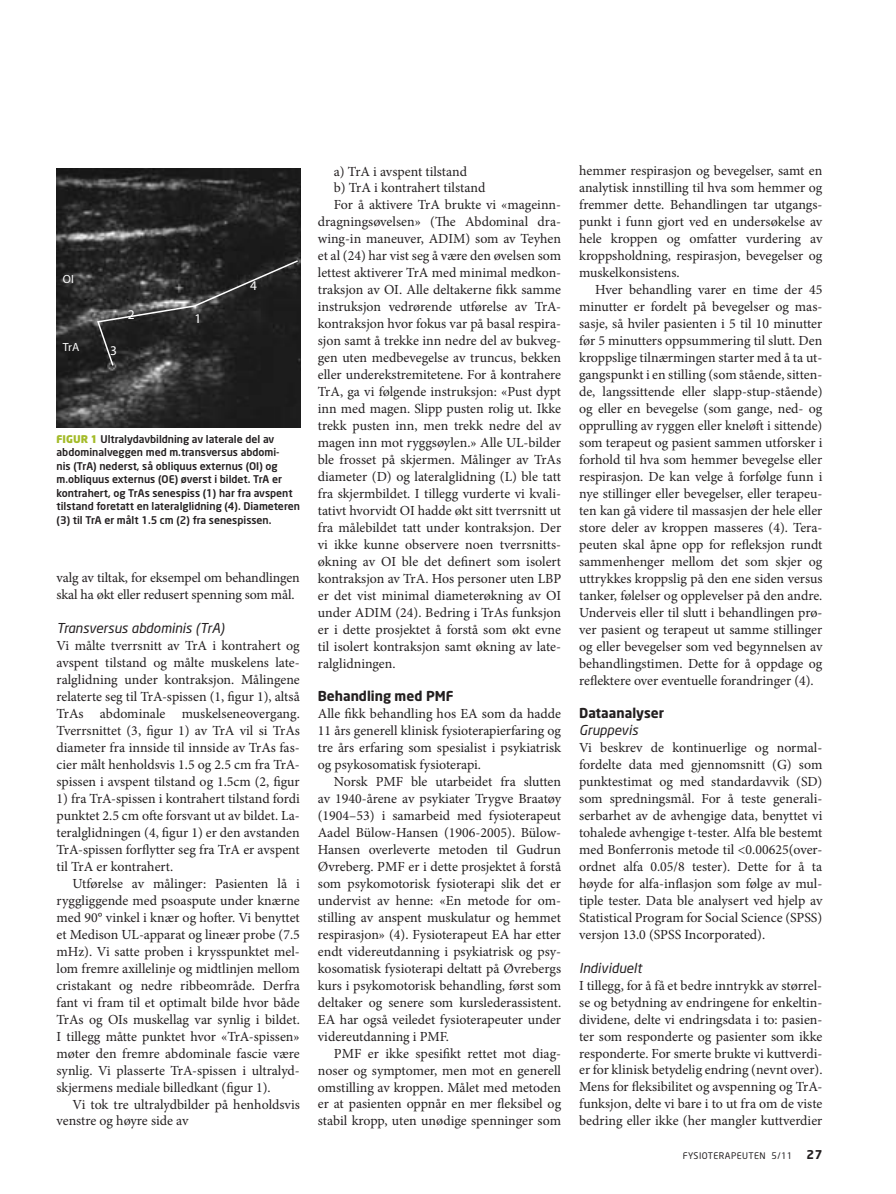
<style>
.page{position:relative;width:896px;height:1194px;background:#fff}
.page>*{position:absolute;margin:0;border:0;box-sizing:border-box;transform-origin:0 0}
.t1{font:13.8px/17px "Minion Pro";color:#231f20;text-align:justify}
.t2{font:italic 13.5px "Neo Sans";color:#231f20}
.t3{font:700 13.5px "Neo Sans";color:#231f20}
.t4{font:13.35px "Myriad Pro";color:#fff}
.t5{font:11.85px "Myriad Pro";color:#fff}
.t6{font:500 10.5px/13.5px "Neo Sans";color:#231f20}
.t7{font:9px "Neo Sans";letter-spacing:.05em;color:#231f20}
.s1{font-weight:900;color:#a4bb29}
.s2{font-weight:700;font-size:12px}
</style>
<div class="page">
<img style="left:57px;top:168px;width:243px;height:259px">
<svg style="left:96px;top:259px;width:203px;height:108px;background:#2d2d2d"></svg>
<p class="t5" style="left:63px;top:271px;width:13px">OI</p>
<p class="t5" style="left:63px;top:339px;width:18px">TrA</p>
<p class="t4" style="left:110px;top:342px;width:8px">3</p>
<p class="t4" style="left:128px;top:306px;width:8px">2</p>
<p class="t4" style="left:194px;top:310px;width:8px">1</p>
<p class="t4" style="left:250px;top:278px;width:8px">4</p>
<p class="t6" style="left:57px;top:433px;width:245px"><span class="s1">FIGUR 1</span> Ultralydavbildning av laterale del av abdominalveggen med m.transversus abdomi-<br>nis (TrA) nederst, så obliquus externus (OI) og m.obliquus externus (OE) øverst i bildet. TrA er kontrahert, og TrAs senespiss (1) har fra avspent tilstand foretatt en lateralglidning (4). Diameteren (3) til TrA er målt 1.5 cm (2) fra senespissen.</p>
<p class="t1" style="left:57px;top:570px;width:245px">valg av tiltak, for eksempel om behandlingen skal ha økt eller redusert spenning som mål.</p>
<p class="t2" style="left:57px;top:623px;width:169px">Transversus abdominis (TrA)</p>
<p class="t1" style="left:57px;top:638px;width:245px">Vi målte tverrsnitt av TrA i kontrahert og avspent tilstand og målte muskelens late&shy;ralglidning under kontraksjon. Målingene relaterte seg til TrA-spissen (1, figur 1), altså TrAs abdominale muskelseneovergang.<br>Tverrsnittet (3, figur 1) av TrA vil si TrAs diameter fra innside til innside av TrAs fas&shy;cier målt henholdsvis 1.5 og 2.5 cm fra TrA&shy;spissen i avspent tilstand og 1.5cm (2, figur</p>
<p class="t1" style="left:57px;top:791px;width:245px">1) fra TrA-spissen i kontrahert tilstand fordi punktet 2.5 cm ofte forsvant ut av bildet. La&shy;teralglidningen (4, figur 1) er den avstanden TrA-spissen forflytter seg fra TrA er avspent til TrA er kontrahert.</p>
<p class="t1" style="left:57px;top:876px;width:245px;text-indent:16px">Utførelse av målinger: Pasienten lå i ryggliggende med psoaspute under knærne med 90° vinkel i knær og hofter. Vi benyttet et Medison UL-apparat og lineær probe (7.5 mHz). Vi satte proben i krysspunktet mel&shy;lom fremre axillelinje og midtlinjen mellom cristakant og nedre ribbeområde. Derfra fant vi fram til et optimalt bilde hvor både TrAs og OIs muskellag var synlig i bildet.<br>I tillegg måtte punktet hvor «TrA-spissen» møter den fremre abdominale fascie være synlig. Vi plasserte TrA-spissen i ultralyd&shy;skjermens mediale billedkant (figur 1).</p>
<p class="t1" style="left:57px;top:1096px;width:245px;text-indent:16px">Vi tok tre ultralydbilder på henholdsvis venstre og høyre side av</p>
<p class="t1" style="left:334px;top:164px;width:135px">a) TrA i avspent tilstand</p>
<p class="t1" style="left:334px;top:181px;width:153px">b) TrA i kontrahert tilstand</p>
<p class="t1" style="left:334px;top:198px;width:229px">For å aktivere TrA brukte vi «mageinn-</p>
<p class="t1" style="left:318px;top:215px;width:245px">dragningsøvelsen» (The Abdominal dra-</p>
<p class="t1" style="left:318px;top:232px;width:245px">wing-in maneuver, ADIM) som av Teyhen</p>
<p class="t1" style="left:318px;top:249px;width:245px">et al (24) har vist seg å være den øvelsen som</p>
<p class="t1" style="left:318px;top:265px;width:245px">lettest aktiverer TrA med minimal medkon-</p>
<p class="t1" style="left:318px;top:282px;width:245px">traksjon av OI. Alle deltakerne fikk samme</p>
<p class="t1" style="left:318px;top:299px;width:245px">instruksjon vedrørende utførelse av TrA-</p>
<p class="t1" style="left:318px;top:316px;width:245px">kontraksjon hvor fokus var på basal respira-</p>
<p class="t1" style="left:318px;top:333px;width:245px">sjon samt å trekke inn nedre del av bukveg-</p>
<p class="t1" style="left:318px;top:350px;width:245px">gen uten medbevegelse av truncus, bekken</p>
<p class="t1" style="left:318px;top:367px;width:245px">eller underekstremitetene. For å kontrahere</p>
<p class="t1" style="left:318px;top:384px;width:245px">TrA, ga vi følgende instruksjon: «Pust dypt</p>
<p class="t1" style="left:318px;top:401px;width:245px">inn med magen. Slipp pusten rolig ut. Ikke</p>
<p class="t1" style="left:318px;top:418px;width:245px">trekk pusten inn, men trekk nedre del av</p>
<p class="t1" style="left:318px;top:435px;width:245px">magen inn mot ryggsøylen.» Alle UL-bilder</p>
<p class="t1" style="left:318px;top:452px;width:245px">ble frosset på skjermen. Målinger av TrAs</p>
<p class="t1" style="left:318px;top:469px;width:245px">diameter (D) og lateralglidning (L) ble tatt</p>
<p class="t1" style="left:318px;top:486px;width:245px">fra skjermbildet. I tillegg vurderte vi kvali-</p>
<p class="t1" style="left:318px;top:503px;width:245px">tativt hvorvidt OI hadde økt sitt tverrsnitt ut</p>
<p class="t1" style="left:318px;top:520px;width:245px">fra målebildet tatt under kontraksjon. Der</p>
<p class="t1" style="left:318px;top:537px;width:245px">vi ikke kunne observere noen tverrsnitts-</p>
<p class="t1" style="left:318px;top:554px;width:245px">økning av OI ble det definert som isolert</p>
<p class="t1" style="left:318px;top:571px;width:245px">kontraksjon av TrA. Hos personer uten LBP</p>
<p class="t1" style="left:318px;top:588px;width:245px">er det vist minimal diameterøkning av OI</p>
<p class="t1" style="left:318px;top:605px;width:245px">under ADIM (24). Bedring i TrAs funksjon</p>
<p class="t1" style="left:318px;top:622px;width:245px">er i dette prosjektet å forstå som økt evne</p>
<p class="t1" style="left:318px;top:638px;width:245px">til isolert kontraksjon samt økning av late-</p>
<p class="t1" style="left:318px;top:655px;width:79px">ralglidningen.</p>
<p class="t3" style="left:318px;top:690px;width:137px">Behandling med PMF</p>
<p class="t1" style="left:318px;top:706px;width:245px">Alle fikk behandling hos EA som da hadde 11 års generell klinisk fysioterapierfaring og tre års erfaring som spesialist i psykiatrisk og psykosomatisk fysioterapi.</p>
<p class="t1" style="left:318px;top:774px;width:245px;text-indent:16px">Norsk PMF ble utarbeidet fra slutten av 1940-årene av psykiater Trygve Braatøy (1904–53) i samarbeid med fysioterapeut Aadel Bülow-Hansen (1906-2005). Bülow-Hansen overleverte metoden til Gudrun Øvreberg. PMF er i dette prosjektet å forstå som psykomotorisk fysioterapi slik det er undervist av henne: «En metode for om&shy;stilling av anspent muskulatur og hemmet respirasjon» (4). Fysioterapeut EA har etter endt videreutdanning i psykiatrisk og psy&shy;kosomatisk fysioterapi deltatt på Øvrebergs kurs i psykomotorisk behandling, først som deltaker og senere som kurslederassistent.<br>EA har også veiledet fysioterapeuter under videreutdanning i PMF.</p>
<p class="t1" style="left:318px;top:1045px;width:245px;text-indent:16px">PMF er ikke spesifikt rettet mot diag&shy;noser og symptomer, men mot en generell omstilling av kroppen. Målet med metoden er at pasienten oppnår en mer fleksibel og stabil kropp, uten unødige spenninger som</p>
<p class="t1" style="left:579px;top:164px;width:245px">hemmer respirasjon og bevegelser, samt en analytisk innstilling til hva som hemmer og fremmer dette. Behandlingen tar utgangs&shy;punkt i funn gjort ved en undersøkelse av hele kroppen og omfatter vurdering av kroppsholdning, respirasjon, bevegelser og muskelkonsistens.</p>
<p class="t1" style="left:579px;top:282px;width:245px;text-indent:16px">Hver behandling varer en time der 45 minutter er fordelt på bevegelser og mas&shy;sasje, så hviler pasienten i 5 til 10 minutter før 5 minutters oppsummering til slutt. Den kroppslige tilnærmingen starter med å ta ut&shy;gangspunkt i en stilling (som stående, sitten&shy;de, langssittende eller slapp-stup-stående) og eller en bevegelse (som gange, ned- og opprulling av ryggen eller kneløft i sittende) som terapeut og pasient sammen utforsker i forhold til hva som hemmer bevegelse eller respirasjon. De kan velge å forfølge funn i nye stillinger eller bevegelser, eller terapeu&shy;ten kan gå videre til massasjen der hele eller store deler av kroppen masseres (4). Tera&shy;peuten skal åpne opp for refleksjon rundt sammenhenger mellom det som skjer og uttrykkes kroppslig på den ene siden versus tanker, følelser og opplevelser på den andre.<br>Underveis eller til slutt i behandlingen prø&shy;ver pasient og terapeut ut samme stillinger og eller bevegelser som ved begynnelsen av behandlingstimen. Dette for å oppdage og reflektere over eventuelle forandringer (4).</p>
<p class="t3" style="left:579px;top:707px;width:87px">Dataanalyser</p>
<p class="t2" style="left:579px;top:724px;width:60px">Gruppevis</p>
<p class="t1" style="left:579px;top:740px;width:245px">Vi beskrev de kontinuerlige og normal&shy;fordelte data med gjennomsnitt (G) som punktestimat og med standardavvik (SD) som spredningsmål. For å teste generali&shy;serbarhet av de avhengige data, benyttet vi tohalede avhengige t-tester. Alfa ble bestemt med Bonferronis metode til &lt;0.00625(over&shy;ordnet alfa 0.05/8 tester). Dette for å ta høyde for alfa-inflasjon som følge av mul&shy;tiple tester. Data ble analysert ved hjelp av Statistical Program for Social Science (SPSS) versjon 13.0 (SPSS Incorporated).</p>
<p class="t2" style="left:579px;top:962px;width:64px">Individuelt</p>
<p class="t1" style="left:579px;top:977px;width:245px">I tillegg, for å få et bedre inntrykk av størrel&shy;se og betydning av endringene for enkeltin&shy;dividene, delte vi endringsdata i to: pasien&shy;ter som responderte og pasienter som ikke responderte. For smerte brukte vi kuttverdi&shy;er for klinisk betydelig endring (nevnt over).<br>Mens for fleksibilitet og avspenning og TrA&shy;funksjon, delte vi bare i to ut fra om de viste bedring eller ikke (her mangler kuttverdier</p>
<p class="t7" style="left:682px;top:1151px;width:141px">FYSIOTERAPEUTEN 5/11 <span class="s2">27</span></p>
</div>
